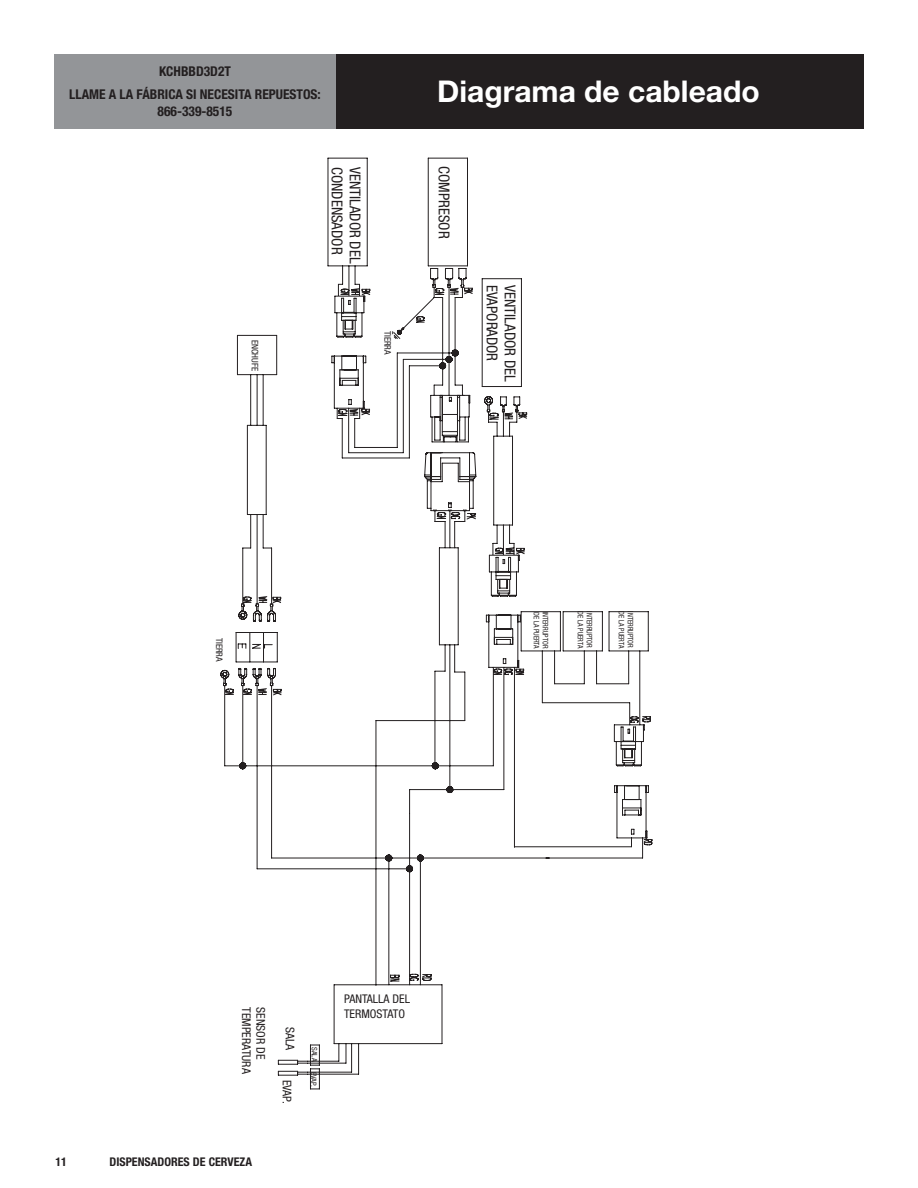
<style>
.page{position:relative;width:918px;height:1188px;background:#fff}
.page>*{position:absolute;margin:0;border:0;box-sizing:border-box;transform-origin:0 0}
.t1{font:700 30px "Helvetica Neue LT Pro";color:#fff}
.t2{font:condensed 15px "Helvetica Neue";color:#231f20}
.t3{font:700 condensed 13.5px/23px "Helvetica Neue LT Pro";color:#231f20;text-align:center}
.t4{font:condensed 12px/14.4px "Helvetica Neue";color:#231f20}
.t5{font:700 condensed 12px "Helvetica Neue LT Pro";color:#231f20}
.t6{font:condensed 9px "Helvetica Neue";color:#231f20}
.t7{font:condensed 7.5px "Helvetica Neue";color:#231f20;scale:.92 1}
.t8{font:condensed 7.5px "Helvetica Neue";color:#231f20}
</style>
<div class="page">
<div style="left:333px;top:54px;width:531px;height:74px;background:#231f20"></div>
<div style="left:54px;top:54px;width:282px;height:74px;background:#939598"></div>
<svg style="left:220px;top:158px;width:432px;height:932px"></svg>
<h3 class="t3" style="left:69px;top:60px;width:253px">KCHBBD3D2T<br>LLAME A LA FÁBRICA SI NECESITA REPUESTOS:</h3>
<h3 class="t3" style="left:158px;top:99px;width:76px">866-339-8515</h3>
<h1 class="t1" style="left:437px;top:73px;width:324px">Diagrama de cableado</h1>
<h2 class="t2" style="left:346px;top:167px;width:89px;rotate:90deg">CONDENSADOR</h2>
<h2 class="t2" style="left:364px;top:167px;width:98px;rotate:90deg">VENTILADOR DEL</h2>
<h2 class="t2" style="left:453px;top:166px;width:74px;rotate:90deg">COMPRESOR</h2>
<p class="t6" style="left:260px;top:340px;width:33px;rotate:90deg">ENCHUFE</p>
<p class="t6" style="left:393px;top:331px;width:26px;rotate:90deg">TIERRA</p>
<p class="t6" style="left:224px;top:638px;width:26px;rotate:90deg">TIERRA</p>
<h2 class="t2" style="left:501px;top:285px;width:78px;rotate:90deg">EVAPORADOR</h2>
<h2 class="t2" style="left:519px;top:285px;width:98px;rotate:90deg">VENTILADOR DEL</h2>
<p class="t7" style="left:541px;top:612px;width:41px;rotate:90deg">DE LA PUERTA</p>
<p class="t7" style="left:550px;top:612px;width:41px;rotate:90deg">INTERRUPTOR</p>
<p class="t7" style="left:585px;top:611px;width:41px;rotate:90deg">DE LA PUERTA</p>
<p class="t7" style="left:594px;top:611px;width:41px;rotate:90deg">INTERRUPTOR</p>
<p class="t7" style="left:626px;top:611px;width:41px;rotate:90deg">DE LA PUERTA</p>
<p class="t7" style="left:635px;top:611px;width:41px;rotate:90deg">INTERRUPTOR</p>
<h3 class="t4" style="left:254px;top:1007px;width:68px;rotate:90deg">TEMPERATURA</h3>
<h3 class="t4" style="left:268px;top:1007px;width:54px;rotate:90deg">SENSOR DE</h3>
<h3 class="t4" style="left:297px;top:1027px;width:25px;rotate:90deg">SALA</h3>
<h3 class="t4" style="left:294px;top:1080px;width:25px;rotate:90deg">EVAP.</h3>
<p class="t8" style="left:319px;top:1047px;width:16px;rotate:90deg">SALA</p>
<p class="t8" style="left:318px;top:1072px;width:16px;rotate:90deg">EVAP.</p>
<h3 class="t5" style="left:56px;top:1154px;width:13px">11</h3>
<h3 class="t5" style="left:110px;top:1154px;width:144px">DISPENSADORES DE CERVEZA</h3>
<h3 class="t4" style="left:344px;top:992px;width:67px">PANTALLA DEL<br>TERMOSTATO</h3>
</div>
